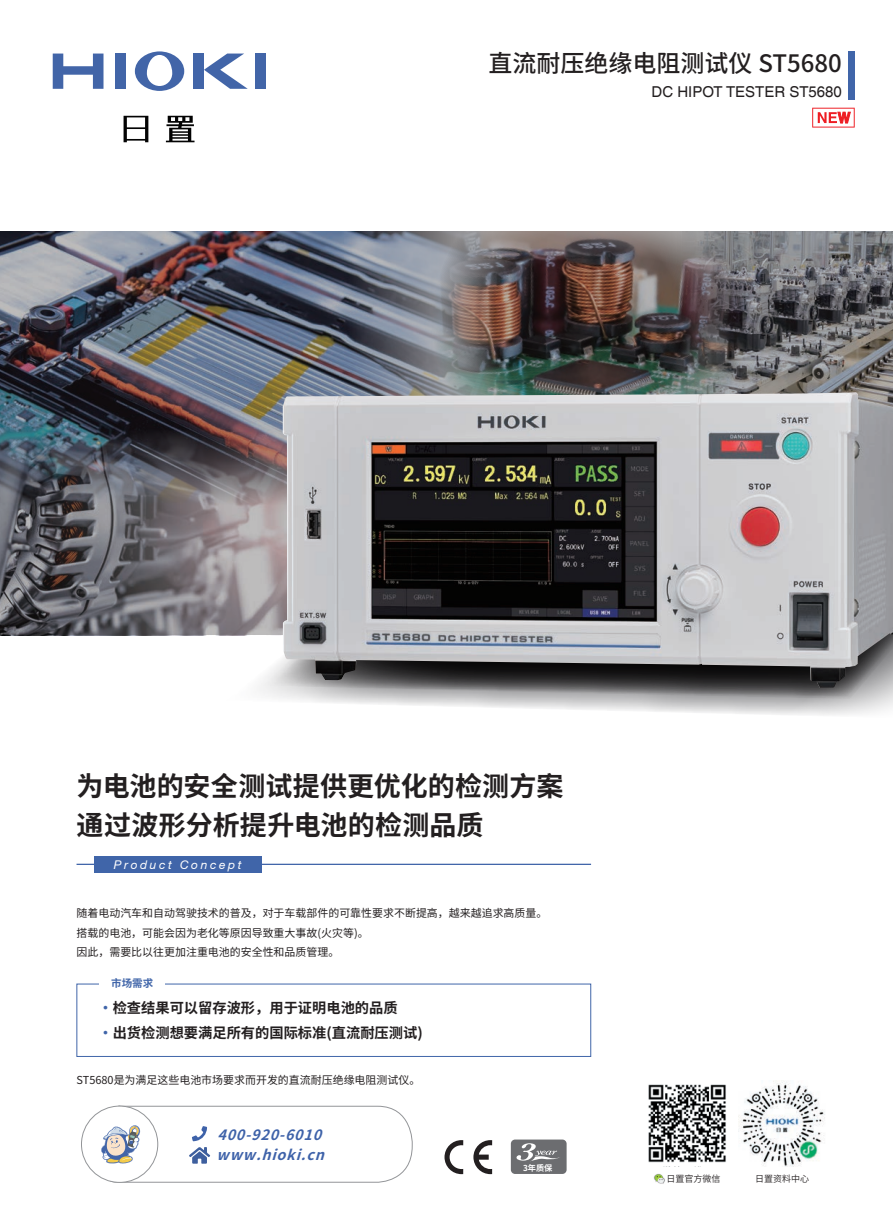
<style>
.page{position:relative;width:893px;height:1212px;background:#fff}
.page>*{position:absolute;margin:0;border:0;box-sizing:border-box;transform-origin:0 0}
.t1{font:700 27px "Source Han Sans CN";letter-spacing:.005em;color:#231f20}
.t2{font:500 24px "Source Han Sans CN";color:#231f20}
.t3{font:15px "Helvetica";color:#231f20}
.t4{font:700 14.25px "Source Han Sans CN";color:#231f20}
.t5{font:italic 700 14.25px/19.6px "Source Han Sans CN";color:#3e62a9}
.t6{font:italic 12px "Helvetica Neue CE";letter-spacing:.215em;color:#fff}
.t7{font:10.95px "Source Han Sans CN";color:#231f20}
.t8{font:700 10.5px "Source Han Sans CN";color:#4065a9}
.ノーマル{font:9px "Source Han Sans CN";color:#231f20}
.t9{font:700 8.25px "Source Han Sans CN";color:#fff}
.s1{color:#4065a9}
</style>
<div class="page">
<div style="left:848px;top:51px;width:7px;height:48px;background:#4065a9"></div>
<svg style="left:812px;top:108px;width:43px;height:20px"></svg>
<svg style="left:53px;top:54px;width:50px;height:35px"></svg>
<div style="left:115px;top:54px;width:11px;height:35px;background:#4265a8"></div>
<svg style="left:135px;top:52px;width:49px;height:39px"></svg>
<div style="left:193px;top:54px;width:11px;height:35px;background:#4265a8"></div>
<svg style="left:204px;top:54px;width:44px;height:35px"></svg>
<div style="left:255px;top:54px;width:10px;height:35px;background:#4265a8"></div>
<svg style="left:124px;top:116px;width:24px;height:26px"></svg>
<svg style="left:166px;top:116px;width:29px;height:26px"></svg>
<div style="left:77px;top:984px;width:514px;height:73px;border:1px solid #4065a9"></div>
<hr style="left:77px;top:864px;width:514px;height:1px;background:#4065a9">
<div style="left:99px;top:976px;width:66px;height:14px;background:#fff"></div>
<div style="left:94px;top:856px;width:167px;height:17px;background:#4065a9"></div>
<svg style="left:84px;top:1106px;width:329px;height:76px"></svg>
<svg style="left:444px;top:1140px;width:19px;height:34px"></svg>
<svg style="left:473px;top:1140px;width:19px;height:34px"></svg>
<div style="left:511px;top:1139px;width:56px;height:35px;background:#6c6d70;border-radius:4px"></div>
<svg style="left:516px;top:1143px;width:44px;height:18px"></svg>
<img style="left:0;top:232px;width:893px;height:403px">
<svg style="left:224px;top:567px;width:669px;height:148px"></svg>
<svg style="left:261px;top:570px;width:632px;height:129px"></svg>
<svg style="left:268px;top:570px;width:625px;height:126px;background:#a4a3a4"></svg>
<img style="left:283px;top:392px;width:610px;height:295px">
<img style="left:648px;top:1084px;width:78px;height:79px">
<svg style="left:654px;top:1173px;width:11px;height:11px"></svg>
<img style="left:739px;top:1080px;width:86px;height:86px">
<h2 class="t2" style="left:488px;top:50px;width:355px">直流耐压绝缘电阻测试仪 ST5680</h2>
<h3 class="t3" style="left:652px;top:83px;width:192px">DC HIPOT TESTER ST5680</h3>
<p class="t1" style="left:77px;top:770px;width:488px">为电池的安全测试提供更优化的检测方案</p>
<p class="t1" style="left:77px;top:809px;width:409px">通过波形分析提升电池的检测品质</p>
<p class="t6" style="left:114px;top:857px;width:129px">Product Concept</p>
<p class="t7" style="left:77px;top:907px;width:472px">随着电动汽车和自动驾驶技术的普及，对于车载部件的可靠性要求不断提高，越来越追求高质量。</p>
<p class="t7" style="left:77px;top:926px;width:294px">搭载的电池，可能会因为老化等原因导致重大事故(火灾等)。</p>
<p class="t7" style="left:77px;top:945px;width:264px">因此，需要比以往更加注重电池的安全性和品质管理。</p>
<p class="t8" style="left:111px;top:977px;width:43px">市场需求</p>
<p class="t4" style="left:98px;top:1000px;width:301px"><span class="s1">・</span>检查结果可以留存波形，用于证明电池的品质</p>
<p class="t4" style="left:98px;top:1025px;width:326px"><span class="s1">・</span>出货检测想要满足所有的国际标准(直流耐压测试)</p>
<p class="t7" style="left:77px;top:1074px;width:345px">ST5680是为满足这些电池市场要求而开发的直流耐压绝缘电阻测试仪。</p>
<p class="t5" style="left:217px;top:1125px;width:120px">400-920-6010 www.hioki.cn</p>
<p class="t9" style="left:523px;top:1163px;width:31px">3年质保</p>
<p class="ノーマル" style="left:666px;top:1173px;width:55px">日置官方微信</p>
<p class="ノーマル" style="left:755px;top:1173px;width:55px">日置资料中心</p>
</div>
